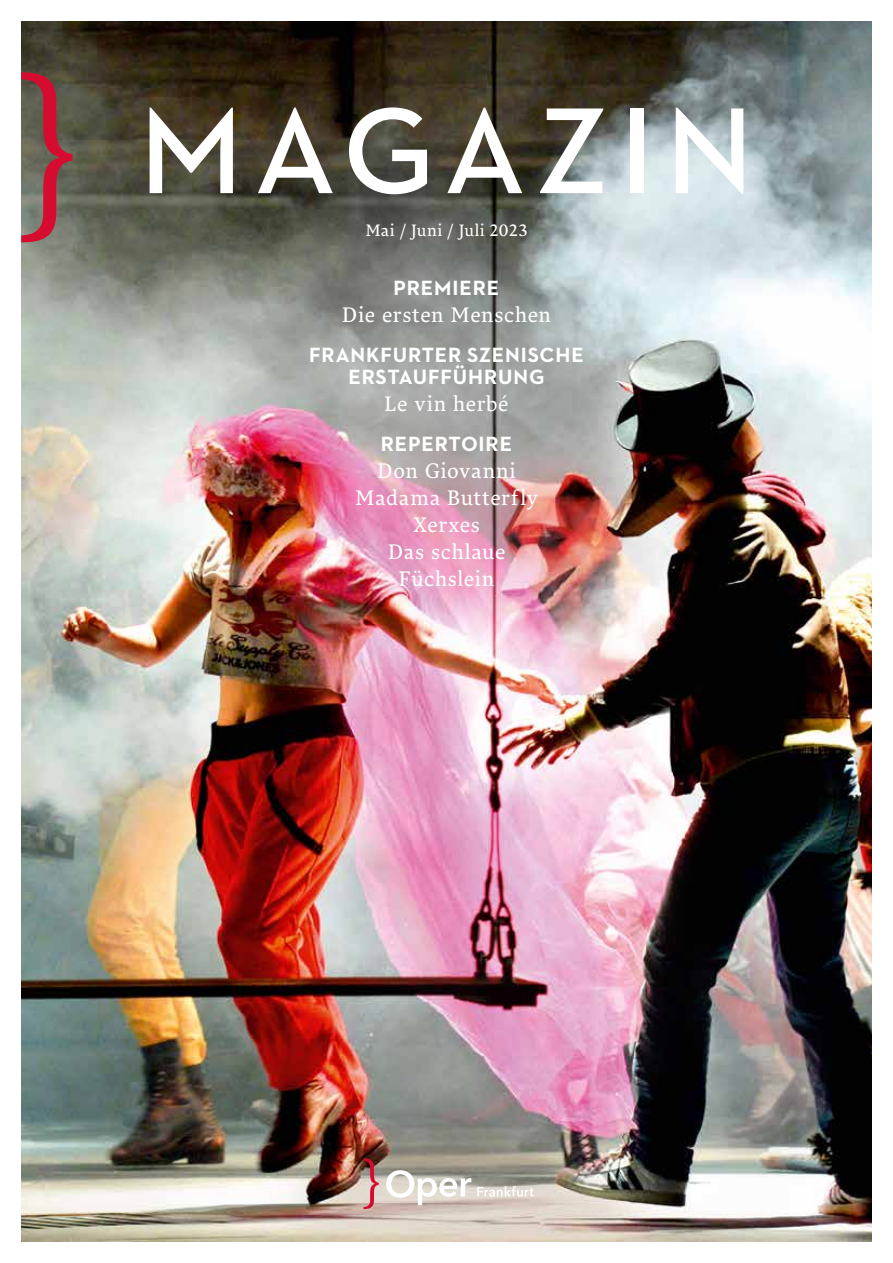
<style>
.page{position:relative;width:893px;height:1263px;background:#fff}
.page>*{position:absolute;margin:0;border:0;box-sizing:border-box;transform-origin:0 0}
.t1{font:600 124.5px "Neutraface 2 Text";letter-spacing:.085em;color:#fff}
.t2{font:21px/27px "Lava Std";letter-spacing:.025em;color:#fff;text-align:center}
.t3{font:700 21px/22.5px "Neutraface 2 Text";letter-spacing:.04em;color:#fff;text-align:center}
.t4{font:16.5px "Lava Std";letter-spacing:.02em;color:#fff}
</style>
<div class="page">
<img style="left:21px;top:21px;width:851px;height:1221px">
<svg style="left:364px;top:1158px;width:15px;height:51px"></svg>
<svg style="left:386px;top:1170px;width:85px;height:35px"></svg>
<svg style="left:477px;top:1186px;width:57px;height:10px"></svg>
<svg style="left:21px;top:72px;width:51px;height:170px;background:#865050"></svg>
<h1 class="t1" style="left:139px;top:72px;width:616px">MAGAZIN</h1>
<p class="t4" style="left:365px;top:219px;width:164px">Mai / Juni / Juli 2023</p>
<p class="t3" style="left:394px;top:276px;width:107px">PREMIERE</p>
<p class="t2" style="left:342px;top:300px;width:211px">Die ersten Menschen</p>
<p class="t3" style="left:309px;top:343px;width:276px">FRANKFURTER SZENISCHE<br>ERSTAUFFÜHRUNG</p>
<p class="t2" style="left:384px;top:390px;width:126px">Le vin herbé</p>
<p class="t3" style="left:381px;top:432px;width:133px">REPERTOIRE</p>
<p class="t2" style="left:355px;top:456px;width:184px">Don Giovanni<br>Madama Butterfly<br>Xerxes<br>Das schlaue<br>Füchslein</p>
</div>
